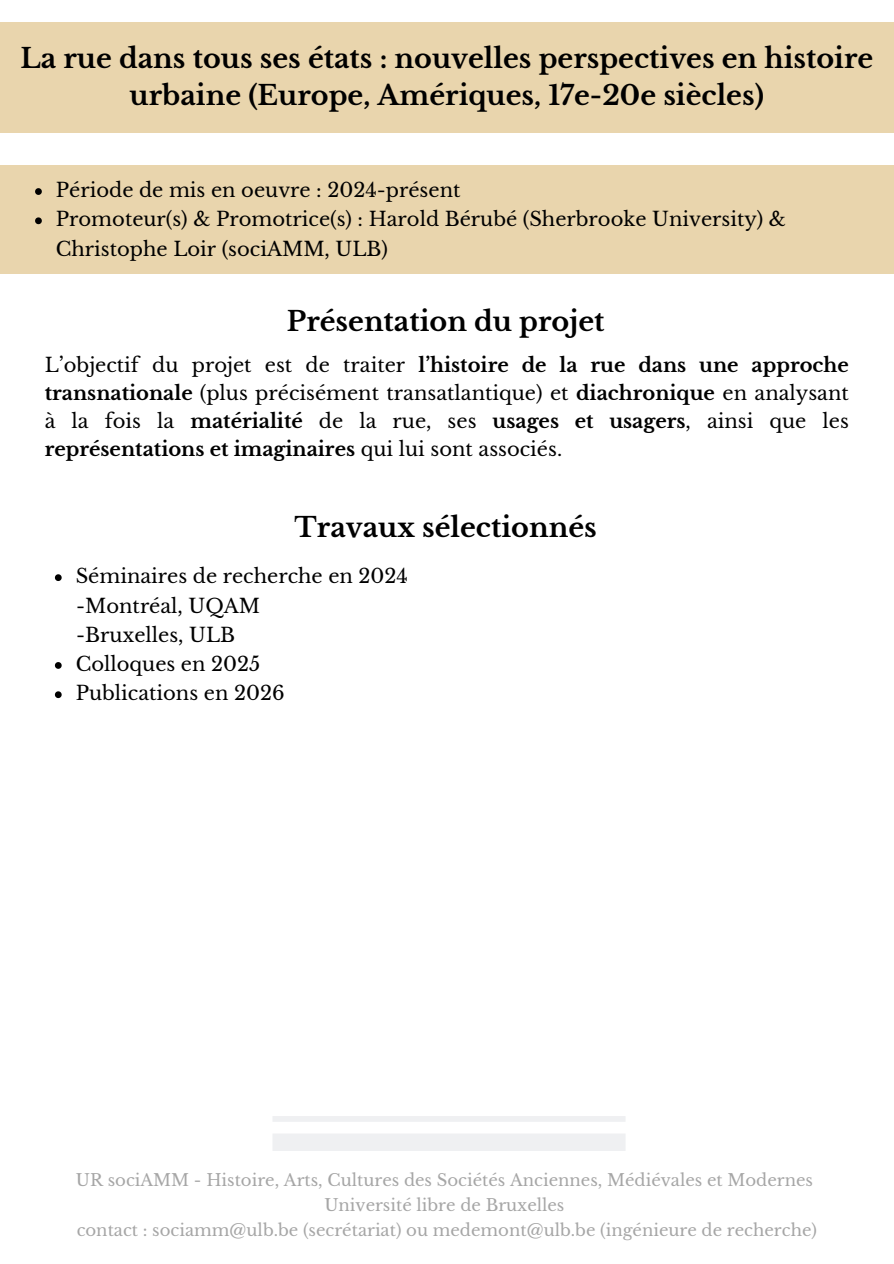
<style>
.page{position:relative;width:894px;height:1264px;background:#fff}
.page>*{position:absolute;margin:0;border:0;box-sizing:border-box;transform-origin:0 0}
.t1{font:700 27px/37.2px "Libre Baskerville";color:#000;text-align:center}
.t2{font:19.5px/28.2px "Libre Baskerville";color:#000}
.t3{font:16.5px "Libre Baskerville";color:#a6a6a6}
.s1{font-weight:700}
</style>
<div class="page">
<div style="left:0;top:22px;width:893px;height:111px;background:#e9d5ad"></div>
<div style="left:0;top:165px;width:893px;height:109px;background:#e9d5ad"></div>
<svg style="left:35px;top:188px;width:7px;height:7px"></svg>
<svg style="left:35px;top:217px;width:7px;height:7px"></svg>
<svg style="left:55px;top:574px;width:7px;height:7px"></svg>
<svg style="left:55px;top:662px;width:7px;height:6px"></svg>
<svg style="left:55px;top:691px;width:7px;height:7px"></svg>
<svg style="left:273px;top:1116px;width:352px;height:34px"></svg>
<p class="t1" style="left:20px;top:40px;width:854px">La rue dans tous ses états : nouvelles perspectives en histoire urbaine (Europe, Amériques, 17e-20e siècles)</p>
<p class="t2" style="left:56px;top:176px;width:406px">Période de mis en oeuvre : 2024-présent</p>
<h1 class="t2" style="left:56px;top:205px;width:731px;line-height:29.2px">Promoteur(s) &amp; Promotrice(s) : Harold Bérubé (Sherbrooke University) &amp;<br>Christophe Loir (sociAMM, ULB)</h1>
<h2 class="t1" style="left:287px;top:303px;width:319px">Présentation du projet</h2>
<h1 class="t2" style="left:45px;top:351px;width:805px;text-align:justify">L’objectif du projet est de traiter <span class="s1">l’histoire de la rue dans une approche transnationale</span> (plus précisément transatlantique) et <span class="s1">diachronique</span> en analysant à la fois la <span class="s1">matérialité</span> de la rue, ses <span class="s1">usages et usagers</span>, ainsi que les <span class="s1">représentations et imaginaires</span> qui lui sont associés.</h1>
<h1 class="t1" style="left:294px;top:509px;width:303px">Travaux sélectionnés</h1>
<p class="t2" style="left:76px;top:562px;width:333px">Séminaires de recherche en 2024</p>
<h2 class="t2" style="left:76px;top:591px;width:185px;line-height:29.2px">-Montréal, UQAM -Bruxelles, ULB</h2>
<p class="t2" style="left:76px;top:650px;width:186px">Colloques en 2025</p>
<p class="t2" style="left:76px;top:679px;width:210px">Publications en 2026</p>
<p class="t3" style="left:76px;top:1170px;width:738px">UR sociAMM - Histoire, Arts, Cultures des Sociétés Anciennes, Médiévales et Modernes</p>
<p class="t3" style="left:324px;top:1194px;width:241px">Université libre de Bruxelles</p>
<p class="t3" style="left:77px;top:1219px;width:741px">contact : sociamm@ulb.be (secrétariat) ou medemont@ulb.be (ingénieure de recherche)</p>
</div>
